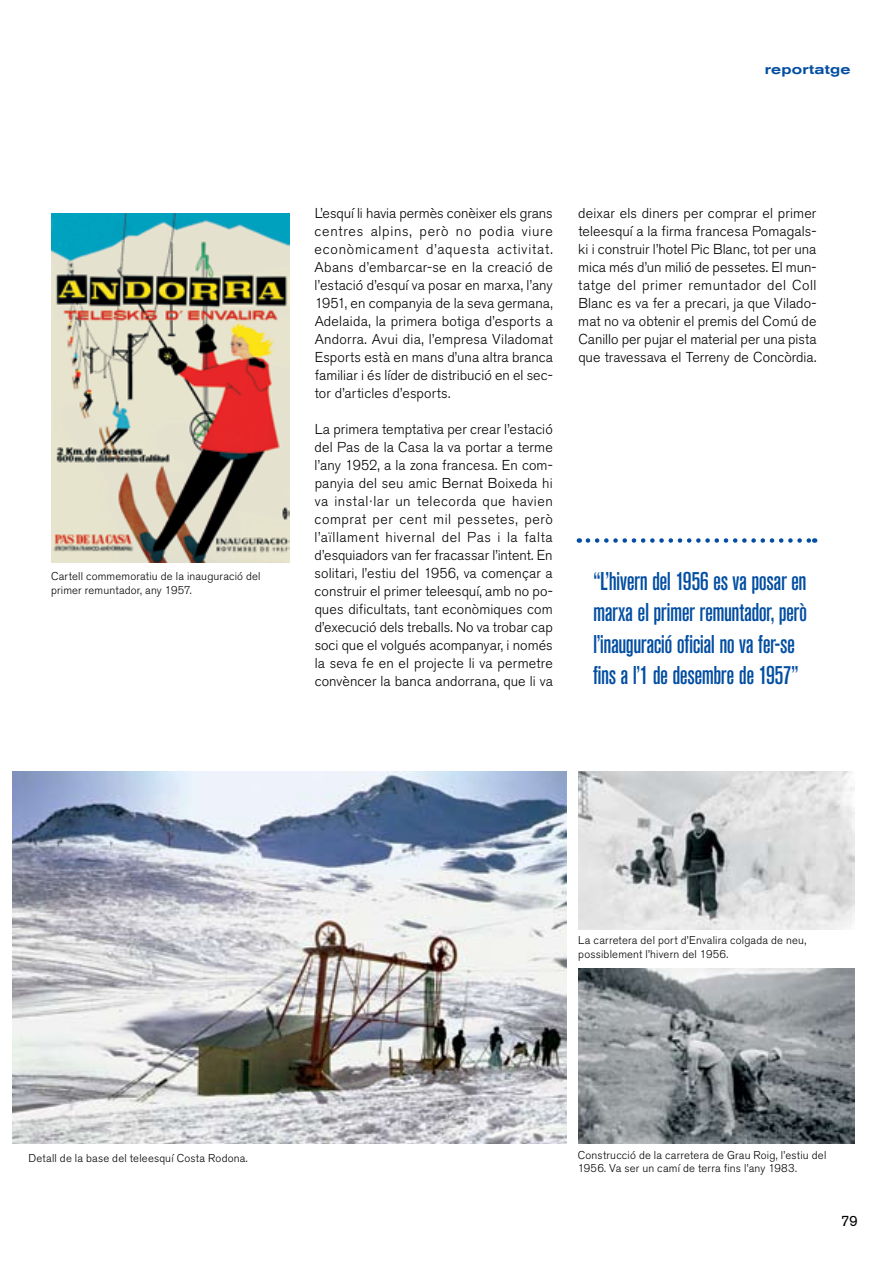
<style>
.page{position:relative;width:893px;height:1263px;background:#fff}
.page>*{position:absolute;margin:0;border:0;box-sizing:border-box;transform-origin:0 0}
.t1{font:500 condensed 25.5px/31.5px "Akzidenz Grotesk BQ";letter-spacing:-.02em;color:#034ea2}
.t2{font:15px "Akzidenz Grotesk BQ";color:#000}
.t3{font:300 14.25px/18px "Akzidenz Grotesk BQ";letter-spacing:.005em;color:#000;text-align:justify}
.t4{font:500 expanded 13.5px "Akzidenz Grotesk BQ";letter-spacing:.015em;color:#034ea2}
.t5{font:300 11.25px/13.5px "Akzidenz Grotesk BQ";letter-spacing:.02em;color:#000}
</style>
<div class="page">
<svg style="left:588px;top:538px;width:227px;height:5px"></svg>
<img style="left:13px;top:772px;width:554px;height:372px">
<img style="left:51px;top:213px;width:238px;height:349px">
<img style="left:578px;top:772px;width:277px;height:158px">
<img style="left:578px;top:968px;width:277px;height:175px">
<p class="t5" style="left:51px;top:570px;width:211px">Cartell commemoratiu de la inauguració del primer remuntador, any 1957.</p>
<p class="t4" style="left:765px;top:61px;width:87px">reportatge</p>
<p class="t3" style="left:315px;top:204px;width:240px">L’esquí li havia permès conèixer els grans centres alpins, però no podia viure econòmicament d’aquesta activitat.<br>Abans d’embarcar-se en la creació de l’estació d’esquí va posar en marxa, l’any 1951, en companyia de la seva germana, Adelaida, la primera botiga d’esports a Andorra. Avui dia, l’empresa Viladomat Esports està en mans d’una altra branca familiar i és líder de distribució en el sec&shy;tor d’articles d’esports.</p>
<p class="t3" style="left:315px;top:420px;width:240px">La primera temptativa per crear l’estació del Pas de la Casa la va portar a terme l’any 1952, a la zona francesa. En com&shy;panyia del seu amic Bernat Boixeda hi va instal·lar un telecorda que havien comprat per cent mil pessetes, però l’aïllament hivernal del Pas i la falta d’esquiadors van fer fracassar l’intent. En solitari, l’estiu del 1956, va començar a construir el primer teleesquí, amb no po&shy;ques dificultats, tant econòmiques com d’execució dels treballs. No va trobar cap soci que el volgués acompanyar, i només la seva fe en el projecte li va permetre convèncer la banca andorrana, que li va</p>
<p class="t3" style="left:578px;top:204px;width:240px">deixar els diners per comprar el primer teleesquí a la firma francesa Pomagals&shy;ki i construir l’hotel Pic Blanc, tot per una mica més d’un milió de pessetes. El mun&shy;tatge del primer remuntador del Coll Blanc es va fer a precari, ja que Vilado&shy;mat no va obtenir el premis del Comú de Canillo per pujar el material per una pista que travessava el Terreny de Concòrdia.</p>
<h1 class="t1" style="left:593px;top:565px;width:216px">“L’hivern del 1956 es va posar en marxa el primer remuntador, però l’inauguració oficial no va fer-se fins a l’1 de desembre de 1957”</h1>
<p class="t5" style="left:29px;top:1152px;width:221px">Detall de la base del teleesquí Costa Rodona.</p>
<p class="t5" style="left:578px;top:934px;width:229px">La carretera del port d’Envalira colgada de neu, possiblement l’hivern del 1956.</p>
<p class="t5" style="left:578px;top:1148px;width:250px">Construcció de la carretera de Grau Roig, l’estiu del<br>1956. Va ser un camí de terra fins l’any 1983.</p>
<p class="t2" style="left:841px;top:1212px;width:18px">79</p>
</div>
